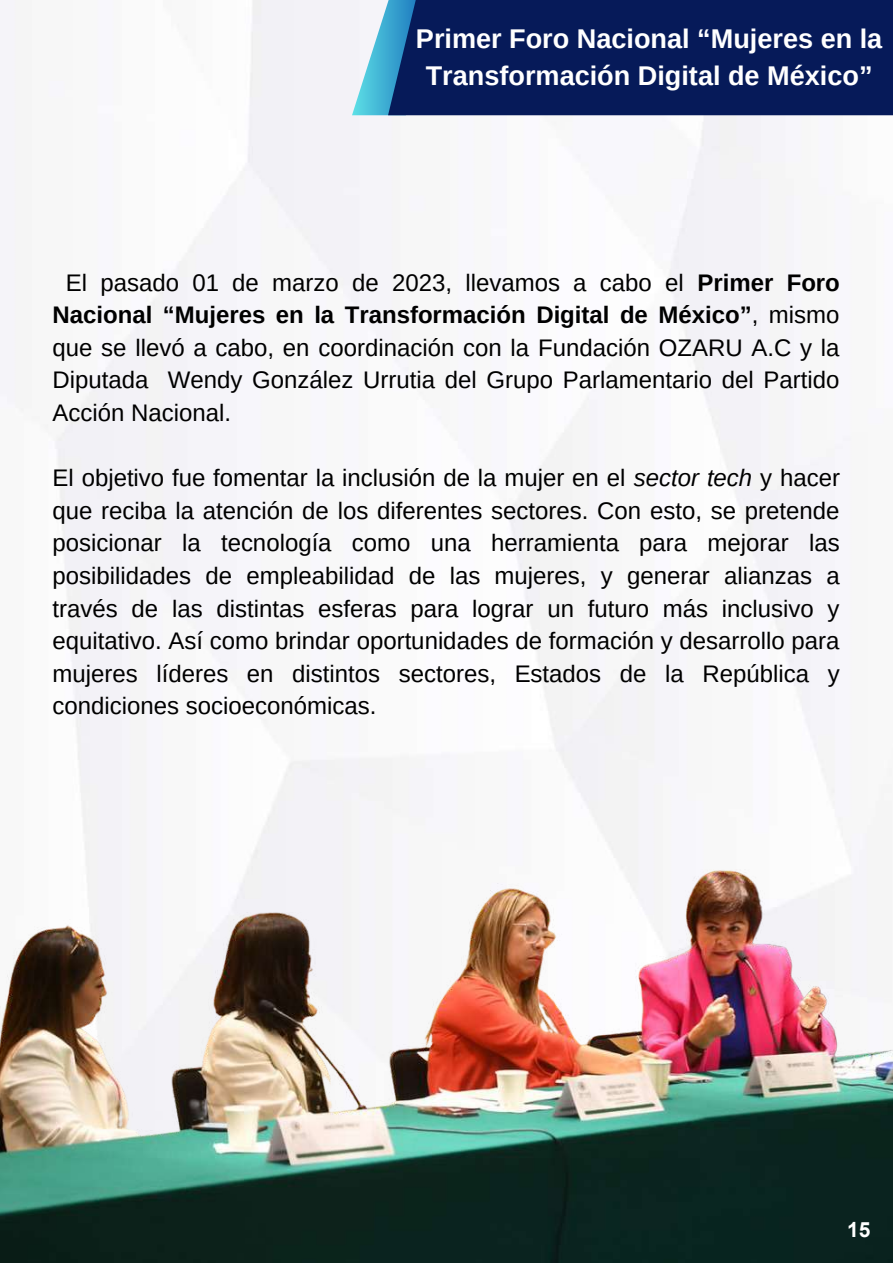
<style>
.page{position:relative;width:893px;height:1264px;background:#fff}
.page>*{position:absolute;margin:0;border:0;box-sizing:border-box;transform-origin:0 0}
.t1{font:700 27.15px/37.8px "Arimo";color:#fff;text-align:center}
.t2{font:24px/32.5px "Arimo";color:#000;text-align:justify}
.t3{font:700 21px "Arial";color:#fff}
.s1{font-weight:700}
.s2{font-style:italic}
</style>
<div class="page">
<img style="left:0;top:870px;width:892px;height:392px">
<svg style="left:352px;top:0;width:36px;height:115px"></svg>
<div style="left:388px;top:0;width:504px;height:115px;background:#061a59"></div>
<p class="t1" style="left:416px;top:19px;width:468px">Primer Foro Nacional “Mujeres en la<br>Transformación Digital de México”</p>
<p class="t2" style="left:52px;top:266px;width:788px;text-indent:13px">El pasado 01 de marzo de 2023, llevamos a cabo el <span class="s1">Primer Foro Nacional “Mujeres en la Transformación Digital de México”</span>, mismo que se llevó a cabo, en coordinación con la Fundación OZARU A.C y la Diputada Wendy González Urrutia del Grupo Parlamentario del Partido Acción Nacional.</p>
<p class="t2" style="left:52px;top:461px;width:789px">El objetivo fue fomentar la inclusión de la mujer en el <span class="s2">sector tech</span> y hacer que reciba la atención de los diferentes sectores. Con esto, se pretende posicionar la tecnología como una herramienta para mejorar las posibilidades de empleabilidad de las mujeres, y generar alianzas a través de las distintas esferas para lograr un futuro más inclusivo y equitativo. Así como brindar oportunidades de formación y desarrollo para mujeres líderes en distintos sectores, Estados de la República y condiciones socioeconómicas.</p>
<p class="t3" style="left:847px;top:1217px;width:25px">15</p>
</div>
